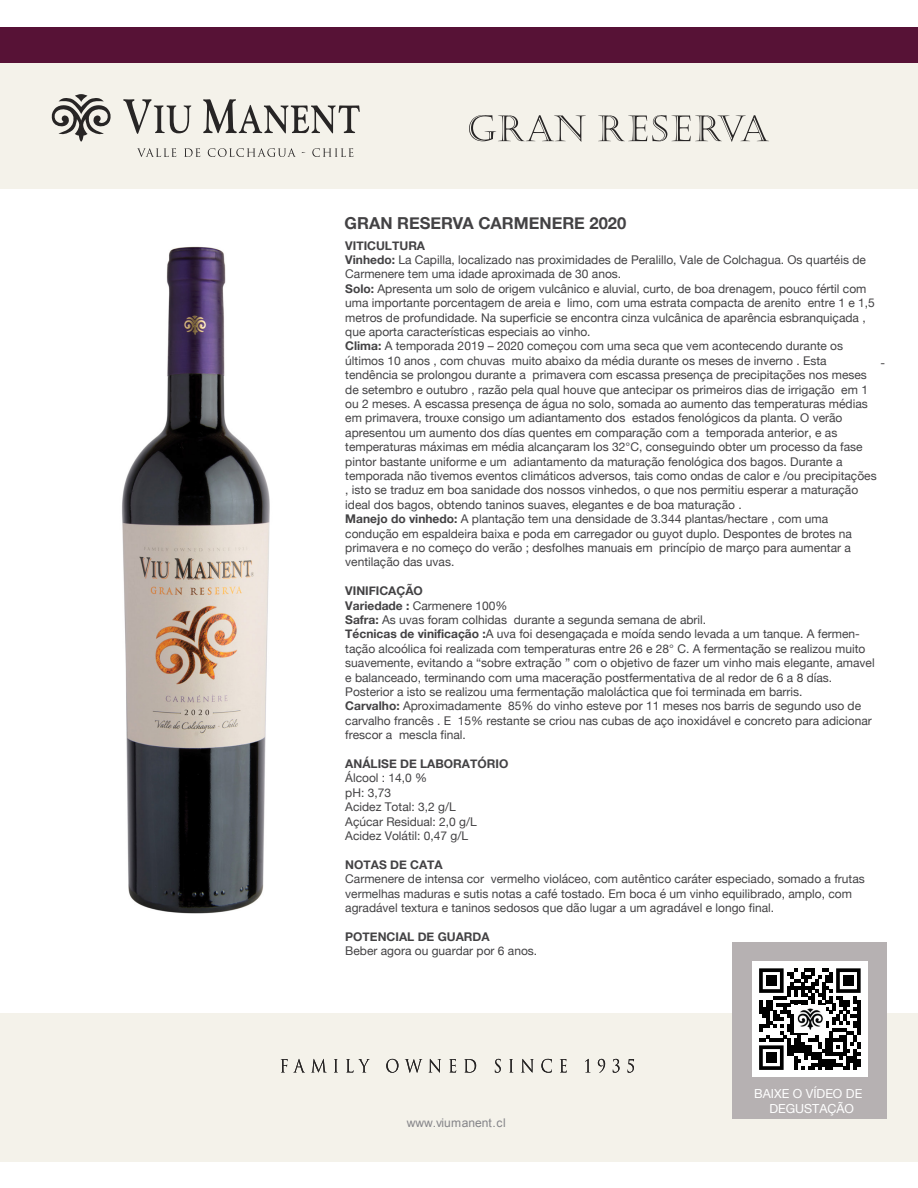
<style>
.page{position:relative;width:918px;height:1188px;background:#fff}
.page>*{position:absolute;margin:0;border:0;box-sizing:border-box;transform-origin:0 0}
.t1{font:700 16.5px "Helvetica Neue";color:#434244}
.t2{font:12.45px/15px "Helvetica Neue";color:#fff;text-align:center}
.t3{font:12px/14.4px "Helvetica Neue";color:#434244}
.t4{font:700 12px "Helvetica Neue";color:#434244}
.t5{font:12px "Arial";color:#858589}
.s1{font-weight:700}
</style>
<div class="page">
<div style="left:0;top:64px;width:918px;height:125px;background:#f4f2ea"></div>
<div style="left:0;top:1013px;width:918px;height:148px;background:#f4f2ea"></div>
<svg style="left:51px;top:94px;width:60px;height:48px"></svg>
<svg style="left:123px;top:99px;width:68px;height:35px"></svg>
<svg style="left:203px;top:99px;width:157px;height:34px"></svg>
<svg style="left:137px;top:148px;width:39px;height:9px"></svg>
<svg style="left:184px;top:148px;width:16px;height:9px"></svg>
<svg style="left:208px;top:148px;width:88px;height:9px"></svg>
<svg style="left:312px;top:148px;width:41px;height:9px"></svg>
<svg style="left:281px;top:1059px;width:23px;height:13px"></svg>
<svg style="left:312px;top:1059px;width:14px;height:13px"></svg>
<svg style="left:334px;top:1059px;width:4px;height:13px"></svg>
<svg style="left:346px;top:1059px;width:24px;height:14px"></svg>
<svg style="left:386px;top:1059px;width:12px;height:14px"></svg>
<svg style="left:405px;top:1059px;width:17px;height:14px"></svg>
<svg style="left:429px;top:1059px;width:12px;height:14px"></svg>
<svg style="left:449px;top:1059px;width:7px;height:14px"></svg>
<svg style="left:464px;top:1059px;width:12px;height:14px"></svg>
<svg style="left:495px;top:1059px;width:6px;height:14px"></svg>
<svg style="left:509px;top:1059px;width:4px;height:13px"></svg>
<svg style="left:521px;top:1059px;width:13px;height:14px"></svg>
<svg style="left:541px;top:1059px;width:11px;height:14px"></svg>
<svg style="left:560px;top:1059px;width:7px;height:14px"></svg>
<svg style="left:585px;top:1059px;width:4px;height:13px"></svg>
<svg style="left:598px;top:1059px;width:7px;height:14px"></svg>
<svg style="left:613px;top:1059px;width:7px;height:14px"></svg>
<svg style="left:628px;top:1059px;width:6px;height:14px"></svg>
<div style="left:1px;top:27px;width:917px;height:36px;background:#571236"></div>
<svg style="left:469px;top:115px;width:117px;height:27px"></svg>
<svg style="left:598px;top:115px;width:171px;height:27px"></svg>
<div style="left:733px;top:942px;width:154px;height:177px;background:#b6b1b2"></div>
<div style="left:752px;top:961px;width:116px;height:116px;background:#fff"></div>
<svg style="left:759px;top:968px;width:102px;height:102px"></svg>
<div style="left:766px;top:975px;width:11px;height:11px;background:#000"></div>
<div style="left:843px;top:975px;width:11px;height:11px;background:#000"></div>
<div style="left:766px;top:1052px;width:11px;height:11px;background:#000"></div>
<img style="left:794px;top:1006px;width:32px;height:26px">
<img style="left:122px;top:246px;width:148px;height:668px">
<h1 class="t1" style="left:345px;top:210px;width:283px">GRAN RESERVA CARMENERE 2020</h1>
<p class="t3" style="left:345px;top:239px;width:533px"><span class="s1">VITICULTURA<br>Vinhedo:</span> La Capilla, localizado nas proximidades de Peralillo, Vale de Colchagua. Os quartéis de Carmenere tem uma idade aproximada de 30 anos.<br><span class="s1">Solo:</span> Apresenta um solo de origem vulcânico e aluvial, curto, de boa drenagem, pouco fértil com uma importante porcentagem de areia e limo, com uma estrata compacta de arenito entre 1 e 1,5 metros de profundidade. Na superficie se encontra cinza vulcânica de aparência esbranquiçada , que aporta características especiais ao vinho.<br><span class="s1">Clima:</span> A temporada 2019 – 2020 começou com uma seca que vem acontecendo durante os últimos 10 anos , com chuvas muito abaixo da média durante os meses de inverno . Esta tendência se prolongou durante a primavera com escassa presença de precipitações nos meses de setembro e outubro , razão pela qual houve que antecipar os primeiros dias de irrigação em 1 ou 2 meses. A escassa presença de água no solo, somada ao aumento das temperaturas médias em primavera, trouxe consigo um adiantamento dos estados fenológicos da planta. O verão apresentou um aumento dos días quentes em comparação com a temporada anterior, e as temperaturas máximas em média alcançaram los 32°C, conseguindo obter um processo da fase pintor bastante uniforme e um adiantamento da maturação fenológica dos bagos. Durante a temporada não tivemos eventos climáticos adversos, tais como ondas de calor e /ou precipitações , isto se traduz em boa sanidade dos nossos vinhedos, o que nos permitiu esperar a maturação ideal dos bagos, obtendo taninos suaves, elegantes e de boa maturação .<br><span class="s1">Manejo do vinhedo:</span> A plantação tem una densidade de 3.344 plantas/hectare , com uma condução em espaldeira baixa e poda em carregador ou guyot duplo. Despontes de brotes na primavera e no começo do verão ; desfolhes manuais em princípio de março para aumentar a ventilação das uvas.</p>
<p class="t3" style="left:345px;top:584px;width:531px"><span class="s1">VINIFICAÇÃO<br>Variedade :</span> Carmenere 100%<br><span class="s1">Safra:</span> As uvas foram colhidas durante a segunda semana de abril.<br><span class="s1">Técnicas de vinificação :</span>A uva foi desengaçada e moída sendo levada a um tanque. A fermen&shy;tação alcoólica foi realizada com temperaturas entre 26 e 28° C. A fermentação se realizou muito suavemente, evitando a “sobre extração ” com o objetivo de fazer um vinho mais elegante, amavel e balanceado, terminando com uma maceração postfermentativa de al redor de 6 a 8 días.<br>Posterior a isto se realizou uma fermentação maloláctica que foi terminada em barris.<br><span class="s1">Carvalho:</span> Aproximadamente 85% do vinho esteve por 11 meses nos barris de segundo uso de carvalho francês . E 15% restante se criou nas cubas de aço inoxidável e concreto para adicionar frescor a mescla final.</p>
<p class="t4" style="left:345px;top:754px;width:165px">ANÁLISE DE LABORATÓRIO</p>
<p class="t3" style="left:345px;top:772px;width:133px">Álcool : 14,0 %<br>pH: 3,73<br>Acidez Total: 3,2 g/L<br>Açúcar Residual: 2,0 g/L<br>Acidez Volátil: 0,47 g/L</p>
<p class="t4" style="left:345px;top:855px;width:99px">NOTAS DE CATA</p>
<p class="t3" style="left:345px;top:872px;width:521px">Carmenere de intensa cor vermelho violáceo, com autêntico caráter especiado, somado a frutas vermelhas maduras e sutis notas a café tostado. Em boca é um vinho equilibrado, amplo, com agradável textura e taninos sedosos que dão lugar a um agradável e longo final.</p>
<p class="t4" style="left:345px;top:927px;width:146px">POTENCIAL DE GUARDA</p>
<p class="t3" style="left:345px;top:944px;width:194px">Beber agora ou guardar por 6 anos.</p>
<p class="t3" style="left:880px;top:356px;width:6px">-</p>
<p class="t5" style="left:407px;top:1115px;width:101px">www.viumanent.cl</p>
<p class="t2" style="left:754px;top:1087px;width:110px">BAIXE O VÍDEO DE<br>DEGUSTAÇÃO</p>
</div>
